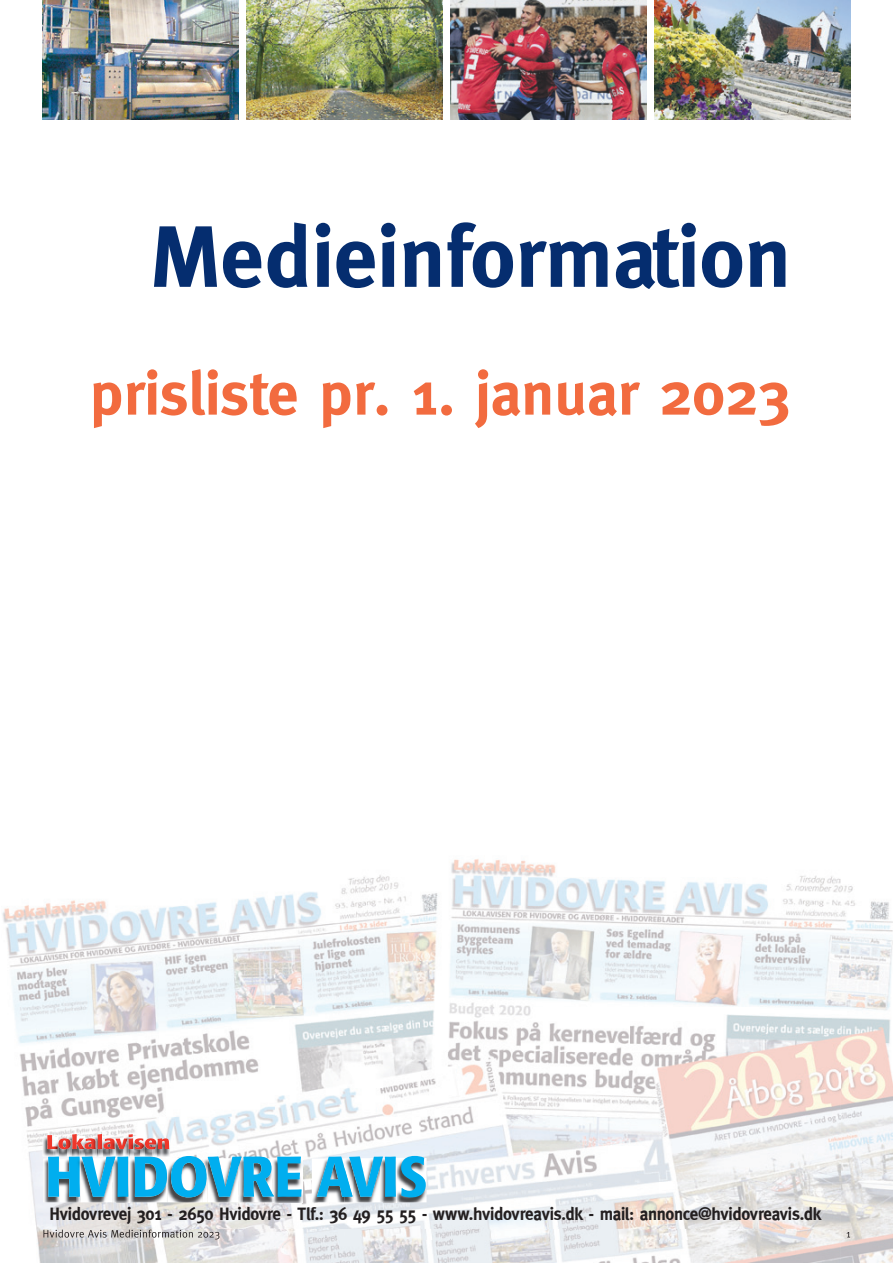
<style>
.page{position:relative;width:893px;height:1263px;background:#fff}
.page>*{position:absolute;margin:0;border:0;box-sizing:border-box;transform-origin:0 0}
.t1{font:700 87px "Meta";color:#052d6f}
.t2{font:700 61.5px "Meta";color:#f26b3f}
.t3{font:700 18px "Meta";letter-spacing:-.02em;color:#231f20;scale:.95 1}
</style>
<div class="page">
<img style="left:43px;top:0;width:195px;height:119px">
<img style="left:247px;top:0;width:195px;height:119px">
<img style="left:451px;top:0;width:195px;height:119px">
<img style="left:655px;top:0;width:195px;height:119px">
<img style="left:2px;top:859px;width:891px;height:404px">
<img style="left:43px;top:1229px;width:807px;height:10px">
<img style="left:43px;top:1137px;width:11px;height:19px">
<img style="left:58px;top:1149px;width:9px;height:7px">
<img style="left:54px;top:1149px;width:4px;height:7px">
<img style="left:67px;top:1149px;width:13px;height:7px">
<img style="left:80px;top:1149px;width:13px;height:7px">
<img style="left:93px;top:1149px;width:6px;height:7px">
<img style="left:103px;top:1140px;width:67px;height:17px">
<img style="left:99px;top:1149px;width:4px;height:7px">
<img style="left:124px;top:1149px;width:6px;height:8px">
<img style="left:130px;top:1149px;width:4px;height:8px">
<img style="left:153px;top:1149px;width:4px;height:7px">
<svg style="left:47px;top:1134px;width:122px;height:15px"></svg>
<img style="left:43px;top:1158px;width:259px;height:44px">
<svg style="left:48px;top:1156px;width:80px;height:41px;background:#4db8e0"></svg>
<img style="left:239px;top:1197px;width:3px;height:5px">
<svg style="left:135px;top:1156px;width:167px;height:41px;background:#50b6dc"></svg>
<img style="left:312px;top:1158px;width:115px;height:44px">
<img style="left:344px;top:1197px;width:9px;height:5px">
<svg style="left:317px;top:1156px;width:109px;height:41px;background:#56b7db"></svg>
<h1 class="t1" style="left:150px;top:206px;width:642px">Medieinformation</h1>
<h2 class="t2" style="left:90px;top:358px;width:703px">prisliste pr. 1. januar 2023</h2>
<p class="t3" style="left:49px;top:1204px;width:814px">Hvidovrevej 301 - 2650 Hvidovre - Tlf.: 36 49 55 55 - www.hvidovreavis.dk - mail: annonce@hvidovreavis.dk</p>
</div>
